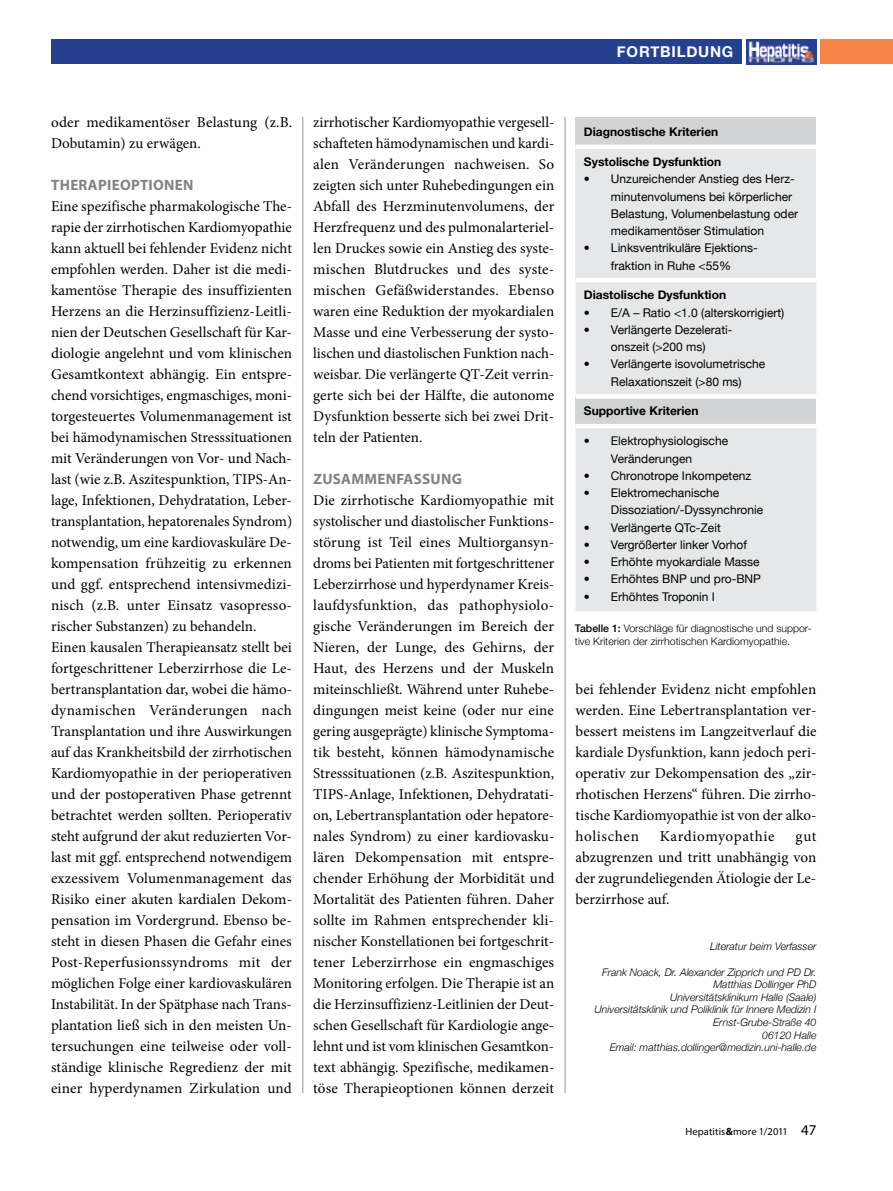
<style>
.page{position:relative;width:893px;height:1191px;background:#fff}
.page>*{position:absolute;margin:0;border:0;box-sizing:border-box;transform-origin:0 0}
.t1{font:15px/21px "Minion Pro";color:#000;text-align:justify}
.t2{font:700 15px "Myriad Pro";letter-spacing:.02em;color:#808285}
.t3{font:15px "Minion Pro";letter-spacing:.035em;color:#000}
.t4{font:700 15px "Helvetica Neue";letter-spacing:.05em;color:#fff}
.t5{font:12px/17.2px "Helvetica Neue";color:#000}
.t6{font:700 12px "Helvetica Neue";color:#000}
.t7{font:italic 300 10.5px/12.6px "Helvetica Neue";color:#000;text-align:right}
.t8{font:300 10.5px/12.6px "Helvetica Neue";color:#000}
.t9{font:10.5px "Myriad Pro";letter-spacing:.01em;color:#000}
.s1{font-weight:500}
.s2{font-weight:700}
.s3{font-size:15px}
</style>
<div class="page">
<div style="left:821px;top:39px;width:72px;height:25px;background:#f58445"></div>
<div style="left:51px;top:39px;width:691px;height:25px;background:#25408f"></div>
<img style="left:746px;top:39px;width:70px;height:25px">
<div style="left:575px;top:117px;width:241px;height:30px;background:#d1d3d4"></div>
<div style="left:575px;top:147px;width:241px;height:133px;background:#e6e7e8"></div>
<div style="left:575px;top:282px;width:241px;height:329px;background:#e6e7e8"></div>
<div style="left:575px;top:396px;width:241px;height:30px;background:#d1d3d4"></div>
<hr style="left:575px;top:145px;width:241px;height:4px;background:#fff">
<hr style="left:575px;top:278px;width:241px;height:4px;background:#fff">
<hr style="left:575px;top:394px;width:241px;height:4px;background:#fff">
<hr style="left:575px;top:424px;width:241px;height:4px;background:#fff">
<hr style="left:302px;top:117px;width:1px;height:976px;background:#939598">
<hr style="left:565px;top:117px;width:1px;height:976px;background:#939598">
<p class="t4" style="left:617px;top:42px;width:118px">Fortbildung</p>
<p class="t1" style="left:51px;top:112px;width:243px">oder medikamentöser Belastung (z.B.<br>Dobutamin) zu erwägen.</p>
<p class="t2" style="left:51px;top:175px;width:144px">THERAPIEOPTIONEN</p>
<p class="t1" style="left:51px;top:196px;width:243px;text-align:left">Eine spezifische pharmakologische The&shy;rapie der zirrhotischen Kardiomyopathie kann aktuell bei fehlender Evidenz nicht empfohlen werden. Daher ist die medi&shy;kamentöse Therapie des insuffizienten Herzens an die Herzinsuffizienz-Leitli&shy;nien der Deutschen Gesellschaft für Kar&shy;diologie angelehnt und vom klinischen Gesamtkontext abhängig. Ein entspre&shy;chend vorsichtiges, engmaschiges, moni&shy;torgesteuertes Volumenmanagement ist bei hämodynamischen Stresssituationen mit Veränderungen von Vor- und Nach&shy;last (wie z.B. Aszitespunktion, TIPS-An&shy;lage, Infektionen, Dehydratation, Leber&shy;transplantation, hepatorenales Syndrom) notwendig, um eine kardiovaskuläre De&shy;kompensation frühzeitig zu erkennen und ggf. entsprechend intensivmedizi&shy;nisch (z.B. unter Einsatz vasopresso&shy;rischer Substanzen) zu behandeln.<br>Einen kausalen Therapieansatz stellt bei fortgeschrittener Leberzirrhose die Le&shy;bertransplantation dar, wobei die hämo&shy;dynamischen Veränderungen nach Transplantation und ihre Auswirkungen auf das Krankheitsbild der zirrhotischen Kardiomyopathie in der perioperativen und der postoperativen Phase getrennt betrachtet werden sollten. Perioperativ steht aufgrund der akut reduzierten Vor&shy;last mit ggf. entsprechend notwendigem exzessivem Volumenmanagement das Risiko einer akuten kardialen Dekom&shy;pensation im Vordergrund. Ebenso be&shy;steht in diesen Phasen die Gefahr eines Post-Reperfusionssyndroms mit der möglichen Folge einer kardiovaskulären Instabilität. In der Spätphase nach Trans&shy;plantation ließ sich in den meisten Un&shy;tersuchungen eine teilweise oder voll&shy;ständige klinische Regredienz der mit einer hyperdynamen Zirkulation und</p>
<p class="t1" style="left:313px;top:112px;width:243px">zirrhotischer Kardiomyopathie vergesell&shy;schafteten hämodynamischen und kardi&shy;alen Veränderungen nachweisen. So zeigten sich unter Ruhebedingungen ein Abfall des Herzminutenvolumens, der Herzfrequenz und des pulmonalarteriel&shy;len Druckes sowie ein Anstieg des syste&shy;mischen Blutdruckes und des syste&shy;mischen Gefäßwiderstandes. Ebenso waren eine Reduktion der myokardialen Masse und eine Verbesserung der systo&shy;lischen und diastolischen Funktion nach&shy;weisbar. Die verlängerte QT-Zeit verrin&shy;gerte sich bei der Hälfte, die autonome Dysfunktion besserte sich bei zwei Drit&shy;teln der Patienten.</p>
<p class="t2" style="left:313px;top:469px;width:150px">ZUSAMMENFASSUNG</p>
<p class="t1" style="left:313px;top:490px;width:243px">Die zirrhotische Kardiomyopathie mit systolischer und diastolischer Funktions&shy;störung ist Teil eines Multiorgansyn&shy;droms bei Patienten mit fortgeschrittener Leberzirrhose und hyperdynamer Kreis&shy;laufdysfunktion, das pathophysiolo&shy;gische Veränderungen im Bereich der Nieren, der Lunge, des Gehirns, der Haut, des Herzens und der Muskeln miteinschließt. Während unter Ruhebe&shy;dingungen meist keine (oder nur eine gering ausgeprägte) klinische Symptoma&shy;tik besteht, können hämodynamische Stresssituationen (z.B. Aszitespunktion, TIPS-Anlage, Infektionen, Dehydratati&shy;on, Lebertransplantation oder hepatore&shy;nales Syndrom) zu einer kardiovasku&shy;lären Dekompensation mit entspre&shy;chender Erhöhung der Morbidität und Mortalität des Patienten führen. Daher sollte im Rahmen entsprechender kli&shy;nischer Konstellationen bei fortgeschrit&shy;tener Leberzirrhose ein engmaschiges Monitoring erfolgen. Die Therapie ist an die Herzinsuffizienz-Leitlinien der Deut&shy;schen Gesellschaft für Kardiologie ange&shy;lehnt und ist vom klinischen Gesamtkon&shy;text abhängig. Spezifische, medikamen&shy;töse Therapieoptionen können derzeit</p>
<p class="t6" style="left:584px;top:124px;width:136px">Diagnostische Kriterien</p>
<p class="t6" style="left:584px;top:154px;width:139px">Systolische Dysfunktion</p>
<p class="t5" style="left:611px;top:170px;width:189px;text-indent:-27px">• Unzureichender Anstieg des Herz&shy;minutenvolumens bei körperlicher Belastung, Volumenbelastung oder medikamentöser Stimulation</p>
<p class="t5" style="left:584px;top:239px;width:175px;text-align:center">• Linksventrikuläre Ejektions&shy;fraktion in Ruhe &lt;55%</p>
<p class="t6" style="left:584px;top:288px;width:144px">Diastolische Dysfunktion</p>
<p class="t5" style="left:584px;top:303px;width:202px">• E/A – Ratio &lt;1.0 (alterskorrigiert)</p>
<p class="t5" style="left:584px;top:321px;width:150px;text-align:center">• Verlängerte Dezelerati&shy;onszeit (&gt;200 ms)</p>
<p class="t5" style="left:584px;top:355px;width:183px;text-align:center">• Verlängerte isovolumetrische<br>Relaxationszeit (&gt;80 ms)</p>
<p class="t6" style="left:584px;top:404px;width:116px">Supportive Kriterien</p>
<p class="t5" style="left:611px;top:432px;width:119px;text-indent:-27px">• Elektrophysiologische<br>Veränderungen</p>
<p class="t5" style="left:584px;top:467px;width:169px">• Chronotrope Inkompetenz</p>
<p class="t5" style="left:611px;top:484px;width:154px;text-indent:-27px">• Elektromechanische<br>Dissoziation/-Dyssynchronie</p>
<p class="t5" style="left:584px;top:518px;width:138px">• Verlängerte QTc-Zeit</p>
<p class="t5" style="left:584px;top:536px;width:164px">• Vergrößerter linker Vorhof</p>
<p class="t5" style="left:584px;top:553px;width:177px">• Erhöhte myokardiale Masse</p>
<p class="t5" style="left:584px;top:570px;width:179px">• Erhöhtes BNP und pro-BNP</p>
<p class="t5" style="left:584px;top:587px;width:133px">• Erhöhtes Troponin I</p>
<p class="t8" style="left:575px;top:622px;width:238px"><span class="s1">Tabelle 1:</span> Vorschläge für diagnostische und suppor&shy;tive Kriterien der zirrhotischen Kardiomyopathie.</p>
<p class="t1" style="left:575px;top:679px;width:243px">bei fehlender Evidenz nicht empfohlen werden. Eine Lebertransplantation ver&shy;bessert meistens im Langzeitverlauf die kardiale Dysfunktion, kann jedoch peri&shy;operativ zur Dekompensation des „zir&shy;rhotischen Herzens“ führen. Die zirrho&shy;tische Kardiomyopathie ist von der alko&shy;holischen</p>
<p class="t3" style="left:660px;top:826px;width:116px">Kardiomyopathie</p>
<p class="t1" style="left:575px;top:826px;width:243px;text-indent:220px">gut abzugrenzen und tritt unabhängig von der zugrundeliegenden Ätiologie der Le&shy;berzirrhose auf.</p>
<p class="t7" style="left:710px;top:940px;width:108px">Literatur beim Verfasser</p>
<p class="t7" style="left:595px;top:965px;width:223px">Frank Noack, Dr. Alexander Zipprich und PD Dr.<br>Matthias Dollinger PhD<br>Universitätsklinikum Halle (Saale)<br>Universitätsklinik und Poliklinik für Innere Medizin I Ernst-Grube-Straße 40<br>06120 Halle<br>Email: matthias.dollinger@medizin.uni-halle.de</p>
<p class="t9" style="left:685px;top:1125px;width:133px">Hepatitis<span class="s2">&amp;</span>more 1/2011 <span class="s3">47</span></p>
</div>
